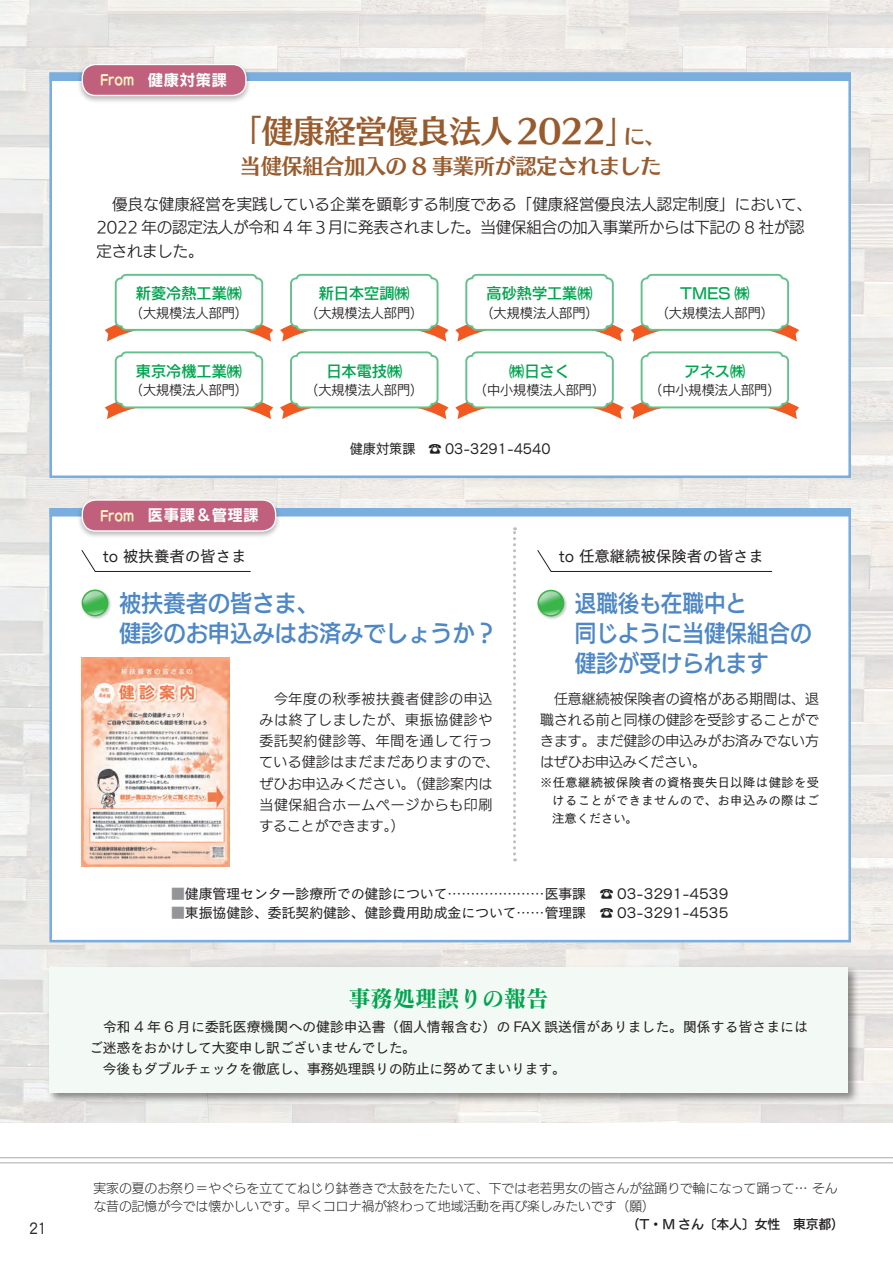
<style>
.page{position:relative;width:893px;height:1263px;background:#fff}
.page>*{position:absolute;margin:0;border:0;box-sizing:border-box;transform-origin:0 0}
.t1{font:31.95px "Skip Std B";letter-spacing:-.02em;color:#985b2d}
.t2{font:23.4px/29.7px "UD Kakugo Large Pro DB";color:#4d87c6;scale:.92 1}
.t3{font:23.4px/29.7px "UD Kakugo Large Pro DB";color:#4d87c6;scale:.95 1}
.t4{font:23.4px "Matisse Pro B";letter-spacing:-.01em;color:#00a54f;scale:.96 1}
.t5{font:21.3px "Skip Std B";letter-spacing:-.02em;color:#985b2d}
.t6{font:15.9px "Rodin Pro B";color:#fff}
.t7{font:15.45px/23.4px "UD Kakugo Large Pro R";letter-spacing:-.01em;color:#231f20}
.t8{font:15.45px "New Cezanne Pro M";color:#231f20}
.t9{font:15.15px "New Rodin Pro DB";color:#00a54f}
.t10{font:14.85px "New Cezanne Pro M";color:#231f20;scale:.85 1}
.t11{font:13.8px/21.3px "New Cezanne Pro M";color:#231f20}
.t12{font:13.8px/21.3px "UD Kakugo Large Pro R";letter-spacing:.055em;color:#231f20}
.t13{font:13.8px/21.3px "UD Kakugo Large Pro R";letter-spacing:.025em;color:#231f20;text-align:justify}
.t14{font:13.8px "New Cezanne Pro M";color:#231f20;scale:.95 1}
.t15{font:13.2px "New Rodin Pro M";color:#231f20}
.t16{font:12.75px/18.1px "New Rodin Pro L";color:#231f20}
.t17{font:12.75px "New Rodin Pro DB";color:#231f20}
.t18{font:12.15px/18px "New Cezanne Pro M";letter-spacing:.04em;color:#231f20;text-align:justify}
.s1{font-family:"UD Marugo Large Pro B";font-size:13.8px;color:#fffac1}
.s2{font-size:21.3px}
.s3{color:#939598}
</style>
<div class="page">
<img style="left:0;top:0;width:893px;height:1123px">
<hr style="left:0;top:1157px;width:893px;height:1px;background:#a8a9ad">
<hr style="left:0;top:1162px;width:893px;height:1px;background:#a8a9ad">
<div style="left:49px;top:508px;width:802px;height:434px;background:#fff;border:3px solid #79aede"></div>
<div style="left:49px;top:508px;width:802px;height:8px;background:#79aede"></div>
<div style="left:77px;top:498px;width:204px;height:41px;background:#231f20;opacity:.3"></div>
<div style="left:82px;top:500px;width:194px;height:31px;background:#c0607d;border-radius:14px"></div>
<div style="left:82px;top:499px;width:194px;height:33px;border:1px solid #fff;border-radius:14px"></div>
<div style="left:49px;top:72px;width:802px;height:406px;background:#fff;border:3px solid #79aede"></div>
<div style="left:49px;top:72px;width:802px;height:9px;background:#79aede;border:3px solid #79aede"></div>
<div style="left:77px;top:62px;width:174px;height:42px;background:#231f20;opacity:.3"></div>
<div style="left:82px;top:64px;width:164px;height:31px;background:#c0607d;border-radius:14px"></div>
<div style="left:82px;top:64px;width:165px;height:32px;border:1px solid #fff;border-radius:14px"></div>
<svg style="left:105px;top:273px;width:168px;height:69px"></svg>
<svg style="left:280px;top:273px;width:168px;height:69px"></svg>
<svg style="left:455px;top:273px;width:169px;height:69px"></svg>
<svg style="left:631px;top:273px;width:168px;height:69px"></svg>
<svg style="left:105px;top:351px;width:168px;height:68px"></svg>
<svg style="left:280px;top:351px;width:168px;height:68px"></svg>
<svg style="left:455px;top:351px;width:169px;height:68px"></svg>
<svg style="left:631px;top:351px;width:168px;height:68px"></svg>
<img style="left:82px;top:658px;width:147px;height:209px">
<div style="left:81px;top:589px;width:31px;height:31px;background:#231f20;opacity:.25"></div>
<div style="left:82px;top:589px;width:26px;height:27px;background:#3ab54a;border-radius:50%"></div>
<img style="left:83px;top:591px;width:21px;height:14px">
<img style="left:87px;top:609px;width:17px;height:5px">
<svg style="left:81px;top:550px;width:170px;height:22px"></svg>
<div style="left:537px;top:589px;width:31px;height:31px;background:#231f20;opacity:.25"></div>
<div style="left:537px;top:590px;width:27px;height:26px;background:#3ab54a;border-radius:50%"></div>
<img style="left:539px;top:591px;width:21px;height:14px">
<img style="left:543px;top:609px;width:17px;height:6px">
<svg style="left:537px;top:550px;width:235px;height:22px"></svg>
<svg style="left:513px;top:527px;width:3px;height:334px"></svg>
<div style="left:47px;top:965px;width:812px;height:139px;background:#231f20;opacity:.5"></div>
<div style="left:49px;top:968px;width:799px;height:125px;background:#f3faf5"></div>
<p class="t6" style="left:100px;top:69px;width:129px"><span class="s1">From</span> 健康対策課</p>
<p class="t1" style="left:230px;top:107px;width:437px">「健康経営優良法人 2022」<span class="s2">に、</span></p>
<p class="t5" style="left:240px;top:150px;width:423px">当健保組合加入の 8 事業所が認定されました</p>
<p class="t7" style="left:97px;top:192px;width:717px">　優良な健康経営を実践している企業を顕彰する制度である「健康経営優良法人認定制度」において、<br>2022 年の認定法人が令和 4 年３月に発表されました。当健保組合の加入事業所からは下記の 8 社が認定されました。</p>
<p class="t9" style="left:136px;top:281px;width:108px">新菱冷熱工業㈱</p>
<p class="t15" style="left:130px;top:302px;width:120px">（大規模法人部門）</p>
<p class="t9" style="left:319px;top:281px;width:92px">新日本空調㈱</p>
<p class="t15" style="left:305px;top:302px;width:120px">（大規模法人部門）</p>
<p class="t9" style="left:487px;top:281px;width:108px">高砂熱学工業㈱</p>
<p class="t15" style="left:480px;top:302px;width:120px">（大規模法人部門）</p>
<p class="t9" style="left:680px;top:281px;width:71px">TMES ㈱</p>
<p class="t15" style="left:656px;top:302px;width:120px">（大規模法人部門）</p>
<p class="t9" style="left:136px;top:358px;width:108px">東京冷機工業㈱</p>
<p class="t15" style="left:130px;top:379px;width:120px">（大規模法人部門）</p>
<p class="t6" style="left:100px;top:505px;width:161px"><span class="s1">From</span> 医事課＆管理課</p>
<p class="t8" style="left:103px;top:543px;width:145px">to 被扶養者の皆さま</p>
<p class="t9" style="left:326px;top:358px;width:77px">日本電技㈱</p>
<p class="t15" style="left:305px;top:379px;width:120px">（大規模法人部門）</p>
<p class="t9" style="left:509px;top:358px;width:62px">㈱日さく</p>
<p class="t15" style="left:474px;top:379px;width:133px">（中小規模法人部門）</p>
<p class="t14" style="left:350px;top:437px;width:213px">健康対策課　☎ 03-3291-4540</p>
<p class="t9" style="left:685px;top:358px;width:62px">アネス㈱</p>
<p class="t15" style="left:649px;top:379px;width:133px">（中小規模法人部門）</p>
<p class="t8" style="left:559px;top:543px;width:207px">to 任意継続被保険者の皆さま</p>
<p class="t3" style="left:119px;top:588px;width:399px">被扶養者の皆さま、<br>健診のお申込みはお済みでしょうか？</p>
<p class="t12" style="left:259px;top:687px;width:241px">　今年度の秋季被扶養者健診の申込みは終了しましたが、東振協健診や委託契約健診等、年間を通して行っている健診はまだまだありますので、ぜひお申込みください。（健診案内は当健保組合ホームページからも印刷することができます。）</p>
<p class="t2" style="left:575px;top:588px;width:259px">退職後も在職中と<br>同じように当健保組合の健診が受けられます</p>
<p class="t13" style="left:540px;top:687px;width:281px">　任意継続被保険者の資格がある期間は、退職される前と同様の健診を受診することができます。まだ健診の申込みがお済みでない方はぜひお申込みください。</p>
<p class="t18" style="left:552px;top:772px;width:268px;text-indent:-12px">※任意継続被保険者の資格喪失日以降は健診を受けることができませんので、お申込みの際はご注意ください。</p>
<p class="t11" style="left:171px;top:881px;width:559px"><span class="s3">■</span>健康管理センター診療所での健診について…………………医事課　☎ 03-3291-4539</p>
<p class="t11" style="left:171px;top:900px;width:559px"><span class="s3">■</span>東振協健診、委託契約健診、健診費用助成金について……管理課　☎ 03-3291-4535</p>
<p class="t4" style="left:348px;top:983px;width:210px">事務処理誤りの報告</p>
<p class="t11" style="left:89px;top:1014px;width:720px">　令和 4 年 6 月に委託医療機関への健診申込書（個人情報含む）の FAX 誤送信がありました。関係する皆さまにはご迷惑をおかけして大変申し訳ございませんでした。<br>　今後もダブルチェックを徹底し、事務処理誤りの防止に努めてまいります。</p>
<p class="t16" style="left:94px;top:1178px;width:746px">実家の夏のお祭り＝やぐらを立ててねじり鉢巻きで太鼓をたたいて、下では老若男女の皆さんが盆踊りで輪になって踊って… そんな昔の記憶が今では懐かしいです。早くコロナ禍が終わって地域活動を再び楽しみたいです（願）</p>
<p class="t10" style="left:29px;top:1215px;width:22px">21</p>
<p class="t17" style="left:627px;top:1213px;width:219px">（T・M さん〔本人〕女性　東京都）</p>
</div>
